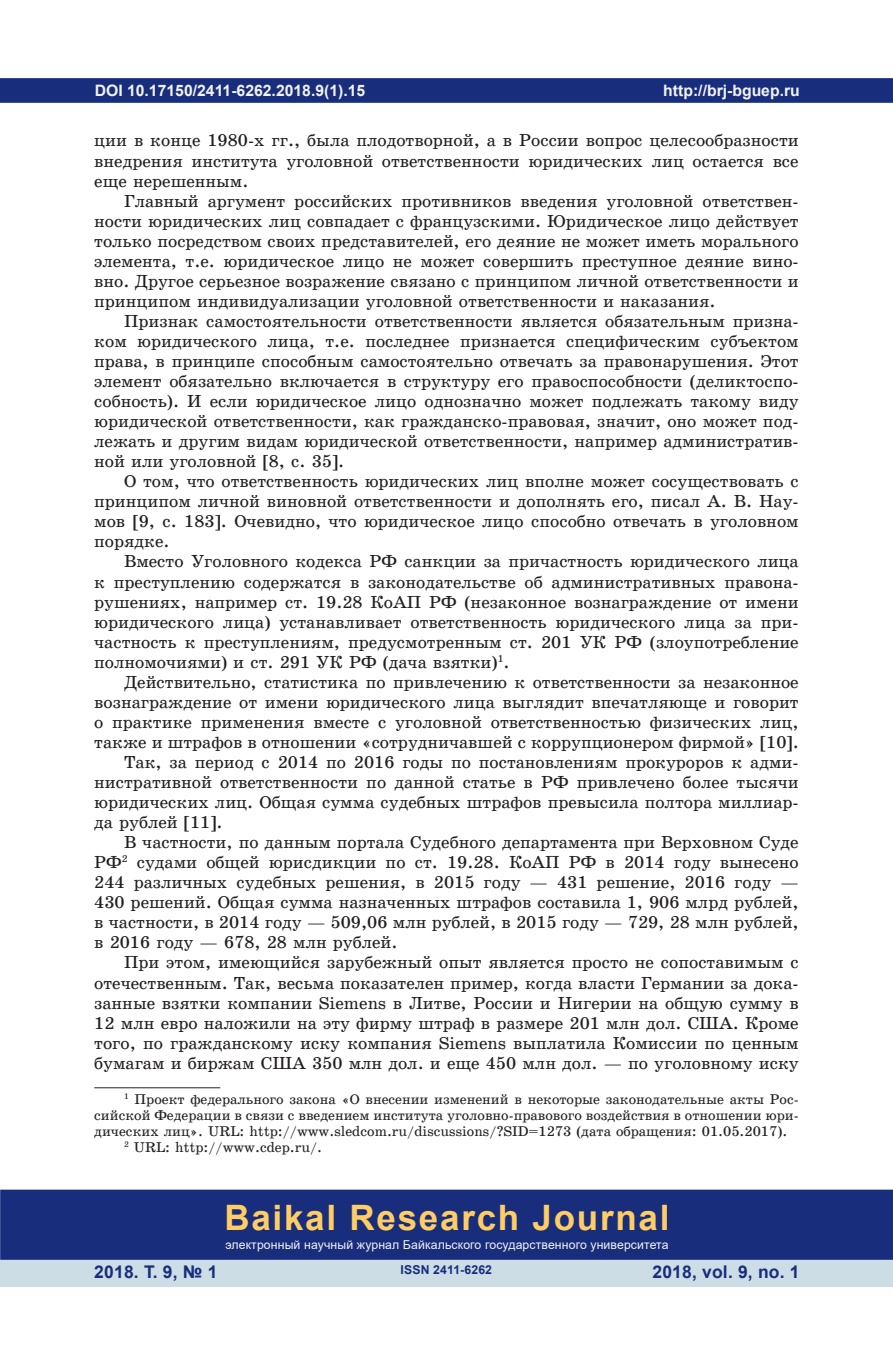
<style>
.page{position:relative;width:893px;height:1360px;background:#fff}
.page>*{position:absolute;margin:0;border:0;box-sizing:border-box;transform-origin:0 0}
.t1{font:700 35px "Arial";letter-spacing:.05em;color:#fecd64}
.t2{font:17.5px/20.1px "School Book C";color:#231f20;text-align:justify}
.t3{font:700 17.5px "Arial";letter-spacing:.01em;color:#182d7c}
.t4{font:700 15.75px "Arial";color:#f2f3f4}
.t5{font:14.17px "School Book C";color:#231f20}
.t6{font:12.25px "Arial";letter-spacing:.01em;color:#f2f3f4}
.t7{font:700 12.25px "Arial";letter-spacing:.01em;color:#182d7c}
</style>
<div class="page">
<div style="left:1px;top:79px;width:891px;height:23px;background:#182d7c"></div>
<div style="left:0;top:78px;width:893px;height:25px;border:2px solid #182d7c"></div>
<div style="left:0;top:1258px;width:893px;height:28px;background:#cddde6"></div>
<div style="left:1px;top:1190px;width:891px;height:68px;background:#182d7c"></div>
<div style="left:0;top:1189px;width:893px;height:70px;border:2px solid #182d7c"></div>
<hr style="left:94px;top:1087px;width:126px;height:1px;background:#231f20">
<p class="t4" style="left:95px;top:79px;width:272px">DOI 10.17150/2411-6262.2018.9(1).15</p>
<p class="t2" style="left:94px;top:131px;width:706px">ции в конце 1980-х гг., была плодотворной, а в России вопрос целесообразности внедрения института уголовной ответственности юридических лиц остается все еще нерешенным.</p>
<p class="t2" style="left:94px;top:191px;width:706px;text-indent:30px">Главный аргумент российских противников введения уголовной ответствен&shy;ности юридических лиц совпадает с французскими. Юридическое лицо действует только посредством своих представителей, его деяние не может иметь морального элемента, т.е. юридическое лицо не может совершить преступное деяние вино&shy;вно. Другое серьезное возражение связано с принципом личной ответственности и принципом индивидуализации уголовной ответственности и наказания.</p>
<p class="t2" style="left:94px;top:311px;width:706px;text-indent:30px">Признак самостоятельности ответственности является обязательным призна&shy;ком юридического лица, т.е. последнее признается специфическим субъектом права, в принципе способным самостоятельно отвечать за правонарушения. Этот элемент обязательно включается в структуру его правоспособности (деликтоспо&shy;собность). И если юридическое лицо однозначно может подлежать такому виду юридической ответственности, как гражданско-правовая, значит, оно может под&shy;лежать и другим видам юридической ответственности, например административ&shy;ной или уголовной [8, с. 35].</p>
<p class="t2" style="left:94px;top:471px;width:706px;text-indent:30px">О том, что ответственность юридических лиц вполне может сосуществовать с принципом личной виновной ответственности и дополнять его, писал А. В. Нау&shy;мов [9, с. 183]. Очевидно, что юридическое лицо способно отвечать в уголовном порядке.</p>
<p class="t2" style="left:94px;top:551px;width:706px;text-indent:30px">Вместо Уголовного кодекса РФ санкции за причастность юридического лица к преступлению содержатся в законодательстве об административных правона&shy;рушениях, например ст. 19.28 КоАП РФ (незаконное вознаграждение от имени юридического лица) устанавливает ответственность юридического лица за при&shy;частность к преступлениям, предусмотренным ст. 201 УК РФ (злоупотребление полномочиями) и ст. 291 УК РФ (дача взятки)<sup>1</sup>.</p>
<p class="t2" style="left:124px;top:672px;width:676px">Действительно, статистика по привлечению к ответственности за незаконное</p>
<p class="t2" style="left:94px;top:692px;width:706px">вознаграждение от имени юридического лица выглядит впечатляюще и говорит</p>
<p class="t2" style="left:94px;top:712px;width:706px">о практике применения вместе с уголовной ответственностью физических лиц,</p>
<p class="t2" style="left:94px;top:732px;width:706px">также и штрафов в отношении «сотрудничавшей с коррупционером фирмой» [10].</p>
<p class="t2" style="left:124px;top:752px;width:676px">Так, за период с 2014 по 2016 годы по постановлениям прокуроров к адми-</p>
<p class="t2" style="left:94px;top:772px;width:706px">нистративной ответственности по данной статье в РФ привлечено более тысячи</p>
<p class="t2" style="left:94px;top:792px;width:706px">юридических лиц. Общая сумма судебных штрафов превысила полтора миллиар-</p>
<p class="t2" style="left:94px;top:812px;width:130px">да рублей [11].</p>
<p class="t2" style="left:124px;top:832px;width:676px">В частности, по данным портала Судебного департамента при Верховном Суде</p>
<p class="t2" style="left:94px;top:852px;width:706px">РФ<sup>2</sup> судами общей юрисдикции по ст. 19.28. КоАП РФ в 2014 году вынесено</p>
<p class="t2" style="left:94px;top:872px;width:706px">244 различных судебных решения, в 2015 году — 431 решение, 2016 году —</p>
<p class="t2" style="left:94px;top:892px;width:706px">430 решений. Общая сумма назначенных штрафов составила 1, 906 млрд рублей,</p>
<p class="t2" style="left:94px;top:912px;width:706px">в частности, в 2014 году — 509,06 млн рублей, в 2015 году — 729, 28 млн рублей,</p>
<p class="t2" style="left:94px;top:932px;width:305px">в 2016 году — 678, 28 млн рублей.</p>
<p class="t2" style="left:124px;top:952px;width:676px">При этом, имеющийся зарубежный опыт является просто не сопоставимым с</p>
<p class="t2" style="left:94px;top:972px;width:706px">отечественным. Так, весьма показателен пример, когда власти Германии за дока-</p>
<p class="t2" style="left:94px;top:992px;width:706px">занные взятки компании Siemens в Литве, России и Нигерии на общую сумму в</p>
<p class="t2" style="left:94px;top:1012px;width:706px">12 млн евро наложили на эту фирму штраф в размере 201 млн дол. США. Кроме</p>
<p class="t2" style="left:94px;top:1032px;width:706px">того, по гражданскому иску компания Siemens выплатила Комиссии по ценным</p>
<p class="t2" style="left:94px;top:1052px;width:706px">бумагам и биржам США 350 млн дол. и еще 450 млн дол. — по уголовному иску</p>
<p class="t5" style="left:124px;top:1091px;width:676px"><sup>1</sup> Проект федерального закона «О внесении изменений в некоторые законодательные акты Рос-</p>
<p class="t5" style="left:94px;top:1107px;width:706px">сийской Федерации в связи с введением института уголовно-правового воздействия в отношении юри-</p>
<p class="t5" style="left:94px;top:1123px;width:694px">дических лиц». URL: http://www.sledcom.ru/discussions/?SID=1273 (дата обращения: 01.05.2017).</p>
<p class="t5" style="left:124px;top:1138px;width:200px"><sup>2</sup> URL: http://www.cdep.ru/.</p>
<p class="t4" style="left:663px;top:79px;width:138px">http://brj-bguep.ru</p>
<h1 class="t1" style="left:224px;top:1192px;width:447px">Baikal Research Journal</h1>
<p class="t6" style="left:225px;top:1236px;width:445px">электронный научный журнал Байкальского государственного университета</p>
<p class="t3" style="left:94px;top:1259px;width:125px">2018. Т. 9, № 1</p>
<p class="t3" style="left:652px;top:1259px;width:149px">2018, vol. 9, no. 1</p>
<p class="t7" style="left:401px;top:1261px;width:93px">ISSN 2411-6262</p>
</div>
